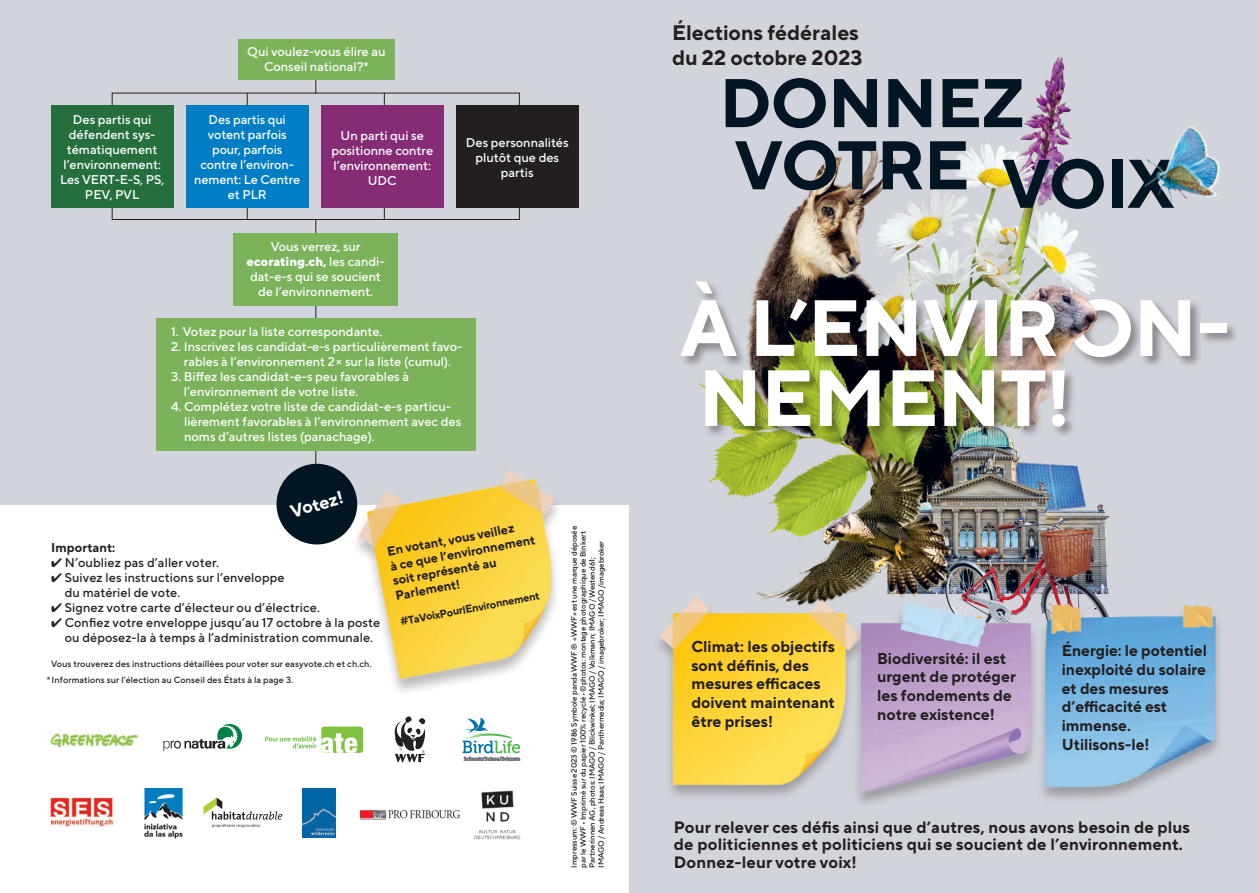
<style>
.page{position:relative;width:1259px;height:893px;background:#fff}
.page>*{position:absolute;margin:0;border:0;box-sizing:border-box;transform-origin:0 0}
.t1{font:700 79.5px "TT Norms Pro";letter-spacing:-.015em;color:#fff}
.t2{font:700 68.7px "TT Norms Pro";letter-spacing:-.015em;color:#011622}
.t3{font:700 21px/25.2px "TT Norms Pro";color:#231f20}
.t4{font:700 18px "TT Norms Pro";color:#fff}
.t5{font:700 16.5px/17.2px "TT Norms Pro";letter-spacing:.01em;color:#231f20}
.t6{font:700 15.75px/18.8px "TT Norms Pro";color:#231f20}
.t7{font:500 12.75px/15px "TT Norms Pro";color:#fff;text-align:center}
.t8{font:500 12.75px/15px "TT Norms Pro";letter-spacing:.01em;color:#231f20}
.t9{font:700 12.75px/15.1px "TT Norms Pro";letter-spacing:.01em;color:#231f20}
.t10{font:700 10.95px "TT Norms Pro";color:#231f20}
.t11{font:500 9px/15.8px "TT Norms Pro";letter-spacing:.01em;color:#231f20}
.t12{font:500 7.8px/9px "TT Norms Pro";letter-spacing:-.01em;color:#231f20}
.s1{font-weight:800}
</style>
<div class="page">
<div style="left:0;top:0;width:629px;height:505px;background:#d2d4dc"></div>
<img style="left:358px;top:449px;width:200px;height:242px">
<svg style="left:111px;top:204px;width:409px;height:29px"></svg>
<svg style="left:111px;top:77px;width:409px;height:32px"></svg>
<hr style="left:315px;top:268px;width:1px;height:261px;background:#231f20">
<div style="left:238px;top:39px;width:156px;height:40px;background:#7bb35b"></div>
<div style="left:233px;top:233px;width:165px;height:72px;background:#7bb35b"></div>
<div style="left:156px;top:318px;width:319px;height:133px;background:#7bb35b"></div>
<div style="left:51px;top:106px;width:122px;height:102px;background:#256f3e"></div>
<div style="left:186px;top:106px;width:122px;height:102px;background:#007ec5"></div>
<div style="left:321px;top:106px;width:122px;height:102px;background:#862c74"></div>
<div style="left:456px;top:106px;width:122px;height:102px;background:#231f20"></div>
<svg style="left:276px;top:459px;width:86px;height:90px"></svg>
<img style="left:629px;top:0;width:630px;height:893px">
<div style="left:703px;top:369px;width:373px;height:70px;background:#231f20;opacity:.4"></div>
<div style="left:679px;top:280px;width:560px;height:89px;background:#231f20;opacity:.4"></div>
<div style="left:652px;top:596px;width:217px;height:206px;background:#231f20;opacity:.3"></div>
<img style="left:647px;top:586px;width:216px;height:205px">
<img style="left:850px;top:595px;width:210px;height:243px">
<div style="left:1036px;top:604px;width:188px;height:200px;background:#231f20;opacity:.3"></div>
<img style="left:1023px;top:587px;width:197px;height:207px">
<img style="left:1081px;top:67px;width:178px;height:175px">
<img style="left:1070px;top:295px;width:81px;height:74px">
<svg style="left:394px;top:716px;width:32px;height:46px"></svg>
<svg style="left:462px;top:718px;width:58px;height:43px"></svg>
<img style="left:144px;top:788px;width:39px;height:51px">
<img style="left:50px;top:797px;width:64px;height:29px">
<svg style="left:163px;top:724px;width:79px;height:27px"></svg>
<img style="left:302px;top:789px;width:33px;height:49px">
<img style="left:474px;top:790px;width:47px;height:50px">
<img style="left:360px;top:811px;width:99px;height:9px">
<img style="left:48px;top:731px;width:90px;height:17px">
<div style="left:321px;top:727px;width:42px;height:26px;background:#7fc241;border-radius:3px"></div>
<svg style="left:265px;top:733px;width:92px;height:20px"></svg>
<svg style="left:203px;top:798px;width:79px;height:30px"></svg>
<p class="t7" style="left:60px;top:111px;width:106px">Des partis qui défendent sys&shy;tématiquement l’environnement:<br>Les VERT-E-S, PS,<br>PEV, PVL</p>
<p class="t7" style="left:247px;top:44px;width:140px">Qui voulez-vous élire au<br>Conseil national?*</p>
<p class="t7" style="left:194px;top:111px;width:108px">Des partis qui votent parfois pour, parfois contre l’environ&shy;nement: Le Centre et PLR</p>
<p class="t7" style="left:331px;top:128px;width:103px">Un parti qui se positionne contre l’environnement:<br>UDC</p>
<p class="t7" style="left:466px;top:135px;width:104px">Des personnalités plutôt que des partis</p>
<p class="t7" style="left:246px;top:239px;width:140px">Vous verrez, sur <span class="s1">ecorating.ch,</span> les candi&shy;dat-e-s qui se soucient de l’environnement.</p>
<p class="t7" style="left:171px;top:324px;width:213px">1. Votez pour la liste correspondante.</p>
<p class="t7" style="left:171px;top:339px;width:293px">2. Inscrivez les candidat-e-s particulièrement favo&shy;rables à l’environnement 2× sur la liste (cumul).</p>
<p class="t7" style="left:184px;top:369px;width:227px;text-align:left;text-indent:-13px">3. Biffez les candidat-e-s peu favorables à l’environnement de votre liste.</p>
<p class="t7" style="left:184px;top:399px;width:279px;text-align:left;text-indent:-13px">4. Complétez votre liste de candidat-e-s particu&shy;lièrement favorables à l’environnement avec des noms d’autres listes (panachage).</p>
<h3 class="t4" style="left:287px;top:500px;width:56px;rotate:-16deg">Votez!</h3>
<p class="t9" style="left:51px;top:539px;width:66px">Important:</p>
<p class="t8" style="left:51px;top:554px;width:169px">✔ N’oubliez pas d’aller voter.</p>
<p class="t8" style="left:65px;top:569px;width:221px;text-indent:-14px">✔ Suivez les instructions sur l’enveloppe du matériel de vote.</p>
<p class="t8" style="left:51px;top:599px;width:270px">✔ Signez votre carte d’électeur ou d’électrice.</p>
<p class="t8" style="left:51px;top:614px;width:331px;text-align:center">✔ Confiez votre enveloppe jusqu’au 17 octobre à la poste ou déposez-la à temps à l’administration communale.</p>
<p class="t11" style="left:47px;top:656px;width:326px;text-indent:4px">Vous trouverez des instructions détaillées pour voter sur easyvote.ch et ch.ch. *Informations sur l’élection au Conseil des États à la page 3.</p>
<p class="t9" style="left:386px;top:543px;width:149px;rotate:-10deg">En votant, vous veillez<br>à ce que l’environnement soit représenté au<br>Parlement!</p>
<p class="t10" style="left:399px;top:614px;width:143px;rotate:-10deg">#TaVoixPourlEnvironnement</p>
<p class="t12" style="left:569px;top:868px;width:343px;rotate:-90deg">Impressum: © WWF Suisse 2023 © 1986 Symbole panda WWF ® «WWF» est une marque déposée par le WWF • Imprimé sur du papier 100% recyclé •©photos: montage photographique de Binkert Partnerinnen AG, photos: IMAGO / Blickwinkel; IMAGO / Volkmann; IMAGO / Westend61;<br>IMAGO / Andreas Haas; IMAGO / Panthermedia; IMAGO / imagebroker; IMAGO /imagebroker</p>
<h3 class="t3" style="left:672px;top:20px;width:192px">Élections fédérales du 22 octobre 2023</h3>
<h2 class="t2" style="left:719px;top:58px;width:307px">DONNEZ</h2>
<h2 class="t2" style="left:734px;top:120px;width:442px">VOTRE VOIX</h2>
<h1 class="t1" style="left:680px;top:276px;width:552px">À L’ENVIRON-</h1>
<h1 class="t1" style="left:698px;top:346px;width:374px">NEMENT!</h1>
<p class="t6" style="left:691px;top:636px;width:145px">Climat: les objectifs sont définis, des mesures efficaces doivent maintenant être prises!</p>
<p class="t6" style="left:877px;top:648px;width:140px">Biodiversité: il est urgent de protéger les fondements de notre existence!</p>
<p class="t6" style="left:1062px;top:641px;width:147px">Énergie: le potentiel inexploité du solaire et des mesures d’efficacité est immense.<br>Utilisons-le!</p>
<p class="t5" style="left:674px;top:818px;width:518px">Pour relever ces défis ainsi que d’autres, nous avons besoin de plus de politiciennes et politiciens qui se soucient de l’environnement.<br>Donnez-leur votre voix!</p>
</div>
